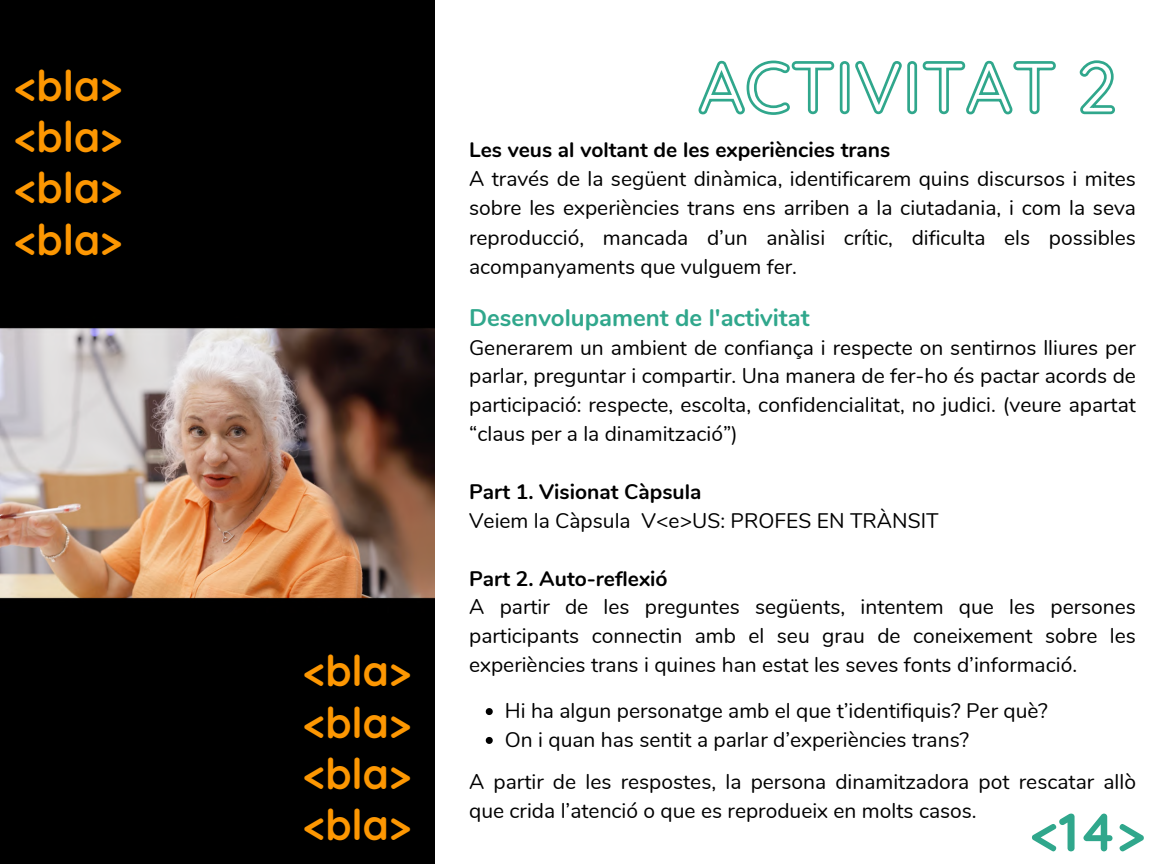
<style>
.page{position:relative;width:1152px;height:864px;background:#fff}
.page>*{position:absolute;margin:0;border:0;box-sizing:border-box;transform-origin:0 0}
.t1{font:700 54px "Quicksand";color:#30a78c}
.t2{font:700 42px "Quicksand";color:#fd9702}
.t3{font:700 24px "Nunito";color:#30a78c}
.t4{font:21px/29px "Nunito";color:#000;text-align:justify}
.t5{font:700 21px "Nunito";color:#000}
</style>
<div class="page">
<div style="left:0;top:0;width:435px;height:864px;background:#000"></div>
<img style="left:0;top:328px;width:435px;height:271px">
<svg style="left:486px;top:708px;width:7px;height:7px"></svg>
<svg style="left:486px;top:737px;width:7px;height:7px"></svg>
<svg style="left:698px;top:60px;width:417px;height:55px"></svg>
<p class="t2" style="left:15px;top:59px;width:109px">&lt;bla&gt;</p>
<p class="t2" style="left:15px;top:110px;width:109px">&lt;bla&gt;</p>
<p class="t2" style="left:15px;top:161px;width:109px">&lt;bla&gt;</p>
<p class="t2" style="left:15px;top:213px;width:109px">&lt;bla&gt;</p>
<p class="t2" style="left:303px;top:644px;width:109px">&lt;bla&gt;</p>
<p class="t2" style="left:303px;top:696px;width:109px">&lt;bla&gt;</p>
<p class="t2" style="left:303px;top:747px;width:109px">&lt;bla&gt;</p>
<p class="t2" style="left:303px;top:798px;width:109px">&lt;bla&gt;</p>
<p class="t5" style="left:469px;top:136px;width:423px">Les veus al voltant de les experiències trans</p>
<p class="t4" style="left:469px;top:165px;width:668px">A través de la següent dinàmica, identificarem quins discursos i mites sobre les experiències trans ens arriben a la ciutadania, i com la seva reproducció, mancada d’un anàlisi crític, dificulta els possibles acompanyaments que vulguem fer.</p>
<p class="t3" style="left:469px;top:301px;width:342px">Desenvolupament de l'activitat</p>
<p class="t4" style="left:469px;top:333px;width:668px">Generarem un ambient de confiança i respecte on sentirnos lliures per parlar, preguntar i compartir. Una manera de fer-ho és pactar acords de participació: respecte, escolta, confidencialitat, no judici. (veure apartat “claus per a la dinamització”)</p>
<p class="t5" style="left:469px;top:478px;width:234px">Part 1. Visionat Càpsula</p>
<p class="t4" style="left:469px;top:506px;width:471px">Veiem la Càpsula V&lt;e&gt;US: PROFES EN TRÀNSIT</p>
<p class="t5" style="left:469px;top:564px;width:200px">Part 2. Auto-reflexió</p>
<p class="t4" style="left:469px;top:593px;width:668px">A partir de les preguntes següents, intentem que les persones participants connectin amb el seu grau de coneixement sobre les experiències trans i quines han estat les seves fonts d’informació.</p>
<p class="t4" style="left:505px;top:696px;width:545px">Hi ha algun personatge amb el que t’identifiquis? Per què?</p>
<p class="t4" style="left:505px;top:725px;width:466px">On i quan has sentit a parlar d’experiències trans?</p>
<p class="t4" style="left:469px;top:768px;width:668px">A partir de les respostes, la persona dinamitzadora pot rescatar allò que crida l’atenció o que es reprodueix en molts casos.</p>
<p class="t1" style="left:1031px;top:797px;width:116px">&lt;14&gt;</p>
</div>
